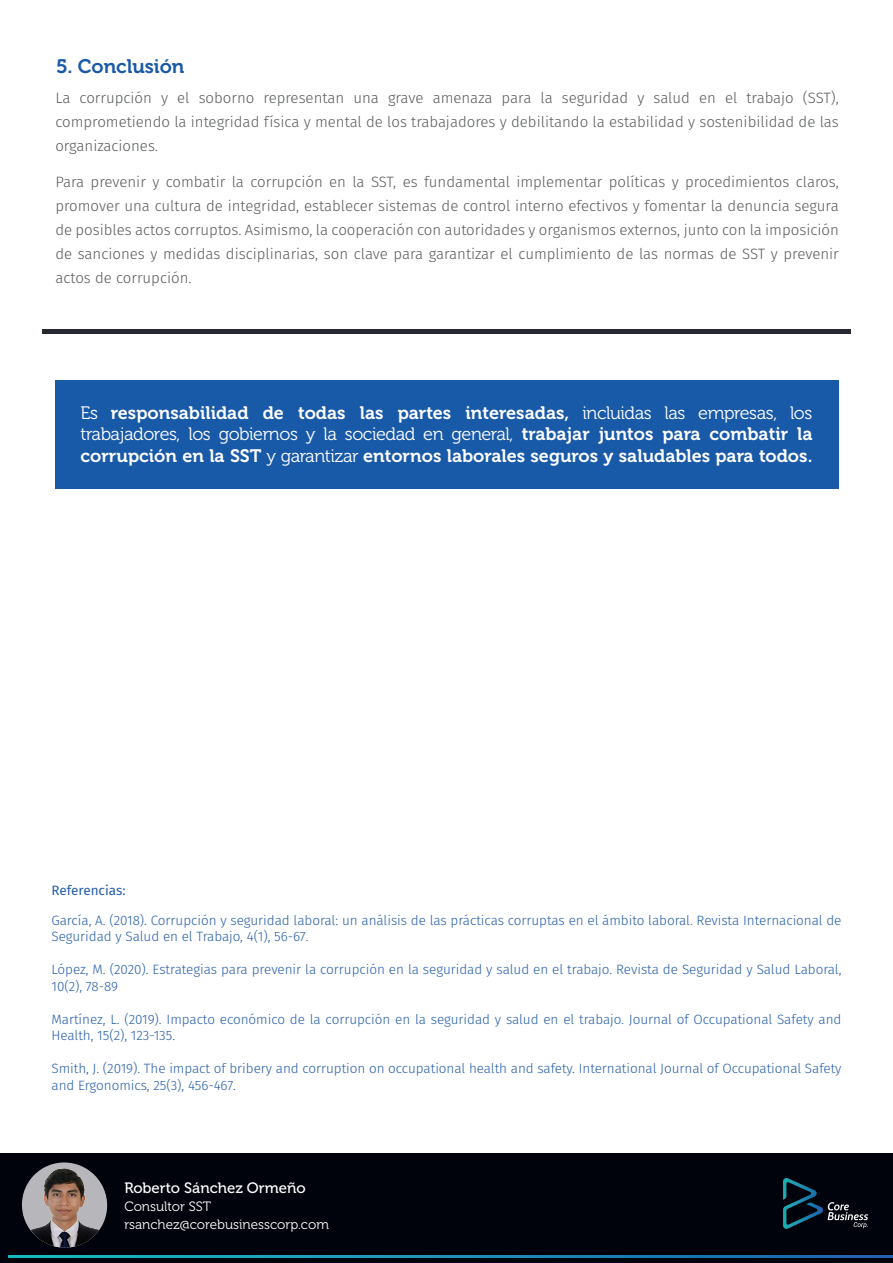
<style>
.page{position:relative;width:893px;height:1263px;background:#fff}
.page>*{position:absolute;margin:0;border:0;box-sizing:border-box;transform-origin:0 0}
.t1{font:19.5px "Museo 700";color:#1a59a6}
.t2{font:18px "Museo 700";color:#fff}
.t3{font:18px "Museo 300";letter-spacing:-.025em;color:#fff}
.t4{font:300 15px/24px "Fira Sans";color:#585b5b;text-align:justify}
.t5{font:15px "Museo 500";color:#fff}
.t6{font:300 13.5px/16.5px "Fira Sans";letter-spacing:-.005em;color:#265eab}
.t7{font:13.5px/18px "Museo 300";color:#fff}
.t8{font:13.5px "Fira Sans";color:#265eab}
.s1{font-family:"Museo 300"}
.s2{font-family:"Museo 700"}
</style>
<div class="page">
<div style="left:0;top:1153px;width:892px;height:109px;background:#00030b"></div>
<svg style="left:783px;top:1178px;width:85px;height:51px;background:#10202b"></svg>
<svg style="left:8px;top:1256px;width:885px;height:2px;background:#1b8fb6"></svg>
<div style="left:23px;top:1163px;width:84px;height:85px;background:#b7b7bb;border-radius:50%"></div>
<img style="left:28px;top:1163px;width:73px;height:85px">
<hr style="left:42px;top:330px;width:809px;height:3px;background:#262830">
<div style="left:55px;top:380px;width:783px;height:108px;background:#1859a8"></div>
<h1 class="t1" style="left:56px;top:55px;width:130px">5. Conclusión</h1>
<p class="t4" style="left:55px;top:86px;width:785px">La corrupción y el soborno representan una grave amenaza para la seguridad y salud en el trabajo (SST), comprometiendo la integridad física y mental de los trabajadores y debilitando la estabilidad y sostenibilidad de las organizaciones.</p>
<p class="t4" style="left:55px;top:170px;width:785px">Para prevenir y combatir la corrupción en la SST, es fundamental implementar políticas y procedimientos claros, promover una cultura de integridad, establecer sistemas de control interno efectivos y fomentar la denuncia segura de posibles actos corruptos. Asimismo, la cooperación con autoridades y organismos externos, junto con la imposición de sanciones y medidas disciplinarias, son clave para garantizar el cumplimiento de las normas de SST y prevenir actos de corrupción.</p>
<p class="t2" style="left:80px;top:402px;width:733px"><span class="s1">Es</span> responsabilidad de todas las partes interesadas, <span class="s1">incluidas las empresas, los</span></p>
<p class="t3" style="left:80px;top:424px;width:733px">trabajadores, los gobiernos y la sociedad en general, <span class="s2">trabajar juntos para combatir la</span></p>
<p class="t2" style="left:80px;top:446px;width:733px">corrupción en la SST <span class="s1">y garantizar</span> entornos laborales seguros y saludables para todos.</p>
<p class="t8" style="left:51px;top:880px;width:76px">Referencias:</p>
<p class="t6" style="left:51px;top:911px;width:791px">García, A. (2018). Corrupción y seguridad laboral: un análisis de las prácticas corruptas en el ámbito laboral. Revista Internacional de<br>Seguridad y Salud en el Trabajo, 4(1), 56-67.</p>
<p class="t6" style="left:51px;top:961px;width:792px">López, M. (2020). Estrategias para prevenir la corrupción en la seguridad y salud en el trabajo. Revista de Seguridad y Salud Laboral,<br>10(2), 78-89</p>
<p class="t6" style="left:51px;top:1010px;width:791px">Martínez, L. (2019). Impacto económico de la corrupción en la seguridad y salud en el trabajo. Journal of Occupational Safety and<br>Health, 15(2), 123-135.</p>
<p class="t6" style="left:51px;top:1060px;width:791px">Smith, J. (2019). The impact of bribery and corruption on occupational health and safety. International Journal of Occupational Safety and Ergonomics, 25(3), 456-467.</p>
<p class="t5" style="left:124px;top:1179px;width:183px">Roberto Sánchez Ormeño</p>
<p class="t7" style="left:124px;top:1197px;width:206px">Consultor SST rsanchez@corebusinesscorp.com</p>
</div>
